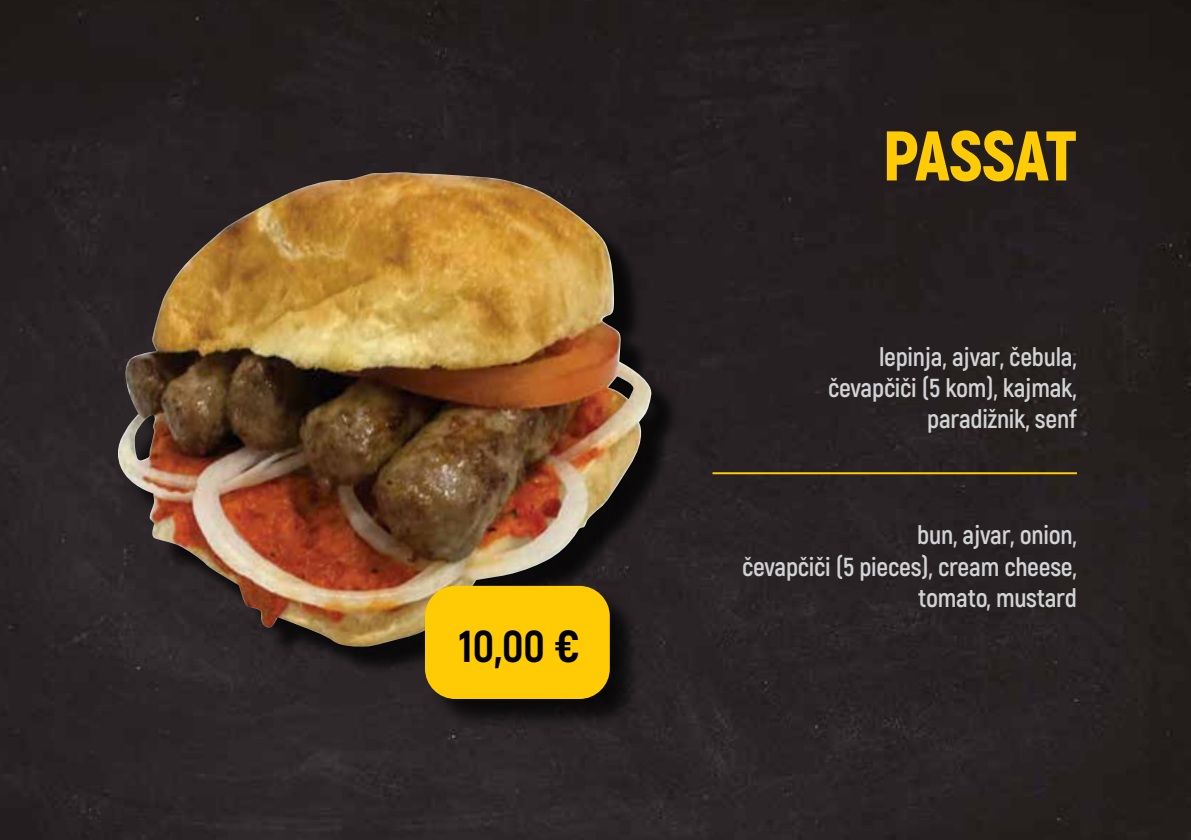
<style>
.page{position:relative;width:1191px;height:840px;background:#fff}
.page>*{position:absolute;margin:0;border:0;box-sizing:border-box;transform-origin:0 0}
.t1{font:900 70px "Akrobat";letter-spacing:-.015em;color:#ffcb05}
.t2{font:800 44.6px "Akrobat";color:#000}
.t3{font:700 26px/31.2px "Akrobat";letter-spacing:-.01em;color:#d1d3d4;text-align:right}
</style>
<div class="page">
<img style="left:0;top:0;width:1191px;height:839px">
<hr style="left:712px;top:472px;width:365px;height:2px;background:#ffcb05">
<div style="left:126px;top:181px;width:555px;height:495px;background:#000;opacity:.75"></div>
<img style="left:113px;top:172px;width:541px;height:474px">
<div style="left:428px;top:589px;width:213px;height:141px;background:#000;opacity:.75"></div>
<div style="left:425px;top:585px;width:185px;height:113px;background:#ffcb05;border-radius:30px"></div>
<h2 class="t2" style="left:459px;top:617px;width:122px">10,00 €</h2>
<h1 class="t1" style="left:882px;top:110px;width:196px">PASSAT</h1>
<p class="t3" style="left:828px;top:341px;width:250px">lepinja, ajvar, čebula, čevapčiči (5 kom), kajmak, paradižnik, senf</p>
<p class="t3" style="left:742px;top:519px;width:336px">bun, ajvar, onion,<br>čevapčiči (5 pieces), cream cheese, tomato, mustard</p>
</div>
